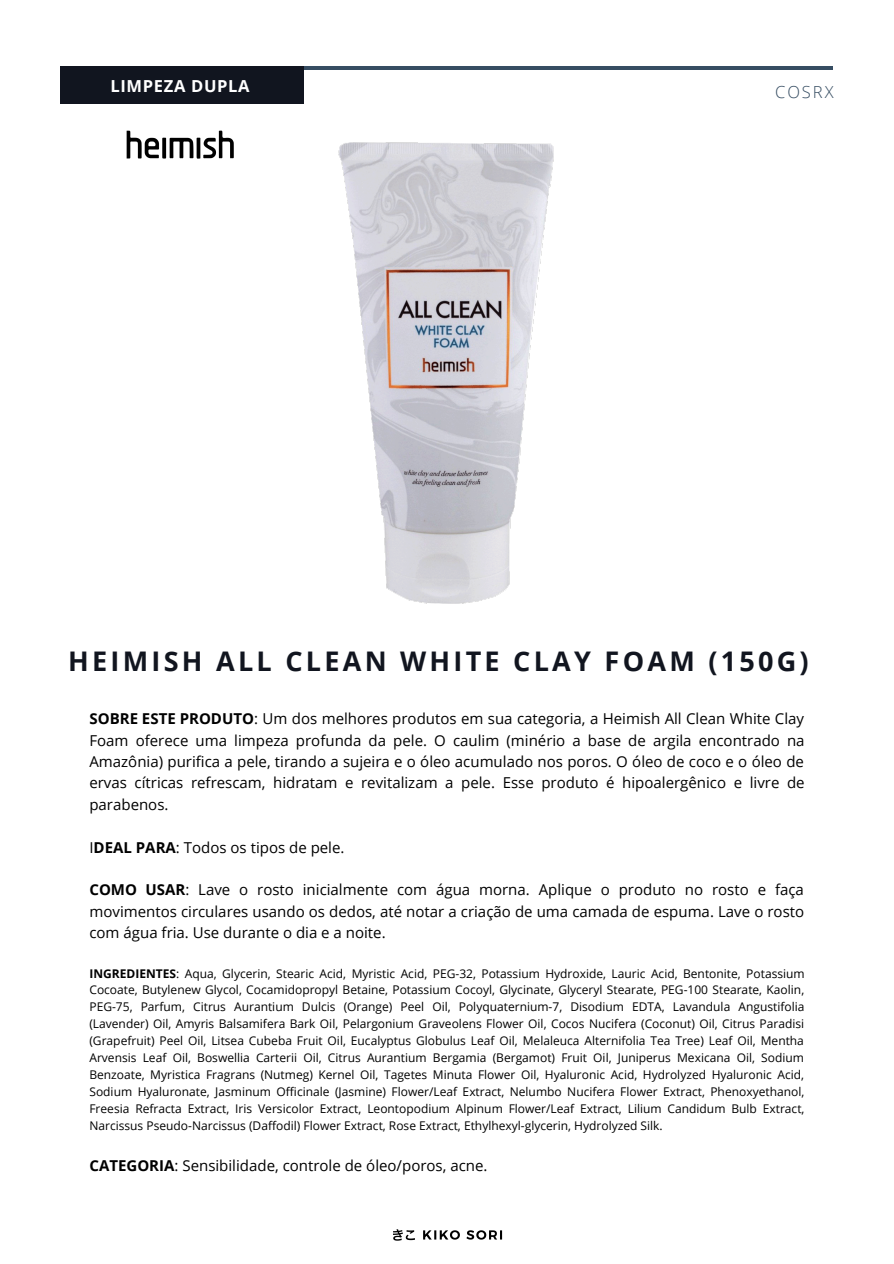
<style>
.page{position:relative;width:894px;height:1264px;background:#fff}
.page>*{position:absolute;margin:0;border:0;box-sizing:border-box;transform-origin:0 0}
.t1{font:700 27px "Open Sans";letter-spacing:.12em;color:#11151f}
.t2{font:700 16.5px "Open Sans";letter-spacing:.04em;color:#fff}
.t3{font:300 16.5px "Open Sans";letter-spacing:.12em;color:#364d62}
.t4{font:15px/21.5px "Open Sans";color:#000;text-align:justify}
.t5{font:12px/17px "Open Sans";color:#000;text-align:justify}
.s1{font-weight:700}
</style>
<div class="page">
<hr style="left:61px;top:66px;width:771px;height:4px;background:#364d62">
<div style="left:61px;top:66px;width:243px;height:37px;background:#11151f"></div>
<img style="left:91px;top:103px;width:47px;height:56px">
<img style="left:138px;top:103px;width:416px;height:501px">
<img style="left:393px;top:1229px;width:110px;height:12px">
<h2 class="t2" style="left:110px;top:74px;width:141px">LIMPEZA DUPLA</h2>
<h2 class="t3" style="left:774px;top:80px;width:60px">COSRX</h2>
<h1 class="t1" style="left:68px;top:642px;width:741px">HEIMISH ALL CLEAN WHITE CLAY FOAM (150G)</h1>
<p class="t4" style="left:89px;top:707px;width:716px"><span class="s1">SOBRE ESTE PRODUTO</span>: Um dos melhores produtos em sua categoria, a Heimish All Clean White Clay Foam oferece uma limpeza profunda da pele. O caulim (minério a base de argila encontrado na Amazônia) purifica a pele, tirando a sujeira e o óleo acumulado nos poros. O óleo de coco e o óleo de ervas cítricas refrescam, hidratam e revitalizam a pele. Esse produto é hipoalergênico e livre de parabenos.</p>
<p class="t4" style="left:89px;top:836px;width:256px">I<span class="s1">DEAL PARA</span>: Todos os tipos de pele.</p>
<p class="t4" style="left:89px;top:878px;width:716px"><span class="s1">COMO USAR</span>: Lave o rosto inicialmente com água morna. Aplique o produto no rosto e faça movimentos circulares usando os dedos, até notar a criação de uma camada de espuma. Lave o rosto com água fria. Use durante o dia e a noite.</p>
<p class="t5" style="left:89px;top:964px;width:716px"><span class="s1">INGREDIENTES</span>: Aqua, Glycerin, Stearic Acid, Myristic Acid, PEG-32, Potassium Hydroxide, Lauric Acid, Bentonite, Potassium Cocoate, Butylenew Glycol, Cocamidopropyl Betaine, Potassium Cocoyl, Glycinate, Glyceryl Stearate, PEG-100 Stearate, Kaolin, PEG-75, Parfum, Citrus Aurantium Dulcis (Orange) Peel Oil, Polyquaternium-7, Disodium EDTA, Lavandula Angustifolia (Lavender) Oil, Amyris Balsamifera Bark Oil, Pelargonium Graveolens Flower Oil, Cocos Nucifera (Coconut) Oil, Citrus Paradisi (Grapefruit) Peel Oil, Litsea Cubeba Fruit Oil, Eucalyptus Globulus Leaf Oil, Melaleuca Alternifolia Tea Tree) Leaf Oil, Mentha Arvensis Leaf Oil, Boswellia Carterii Oil, Citrus Aurantium Bergamia (Bergamot) Fruit Oil, Juniperus Mexicana Oil, Sodium Benzoate, Myristica Fragrans (Nutmeg) Kernel Oil, Tagetes Minuta Flower Oil, Hyaluronic Acid, Hydrolyzed Hyaluronic Acid, Sodium Hyaluronate, Jasminum Officinale (Jasmine) Flower/Leaf Extract, Nelumbo Nucifera Flower Extract, Phenoxyethanol, Freesia Refracta Extract, Iris Versicolor Extract, Leontopodium Alpinum Flower/Leaf Extract, Lilium Candidum Bulb Extract, Narcissus Pseudo-Narcissus (Daffodil) Flower Extract, Rose Extract, Ethylhexyl-glycerin, Hydrolyzed Silk.</p>
<p class="t4" style="left:89px;top:1154px;width:399px"><span class="s1">CATEGORIA</span>: Sensibilidade, controle de óleo/poros, acne.</p>
</div>
